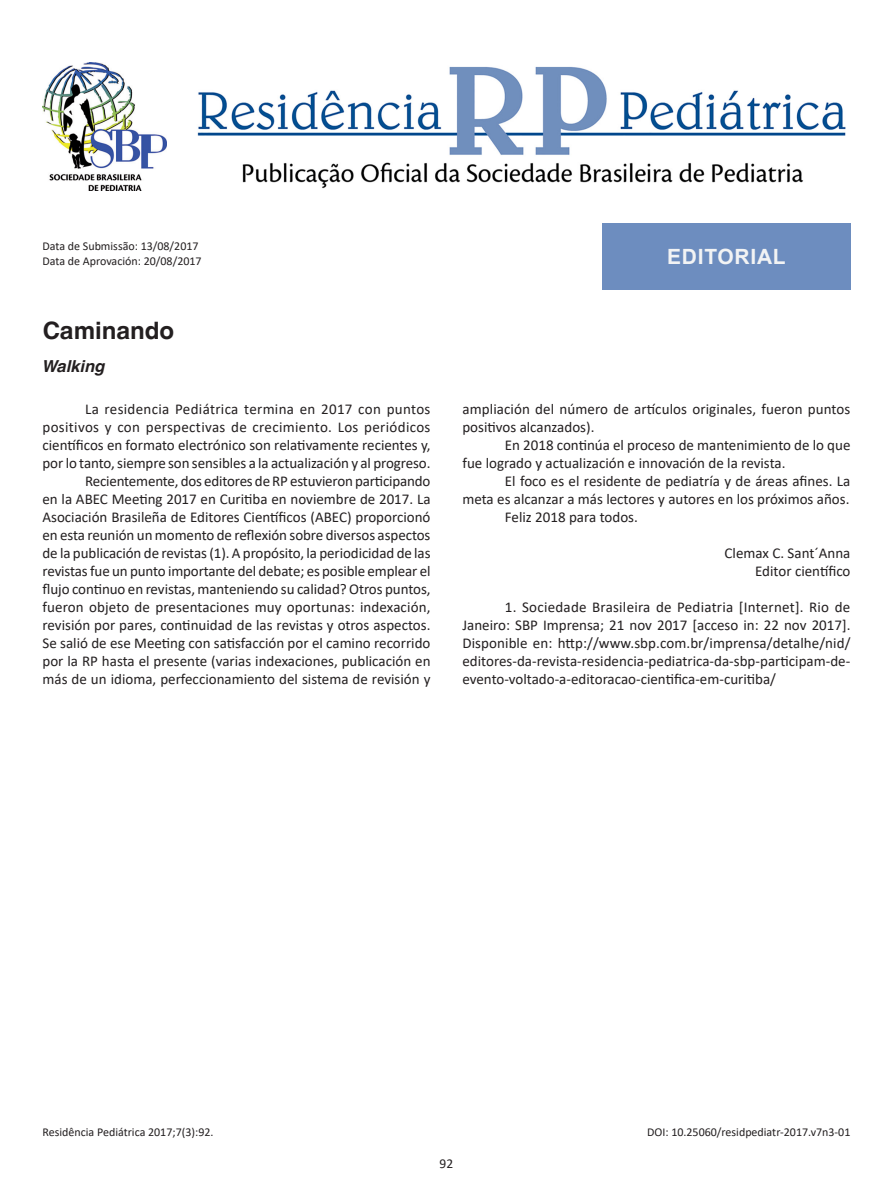
<style>
.page{position:relative;width:893px;height:1191px;background:#fff}
.page>*{position:absolute;margin:0;border:0;box-sizing:border-box;transform-origin:0 0}
.Título{font:700 24px "Helvetica World";color:#231f20}
.Seção{font:700 21px "Arial";letter-spacing:.035em;color:#f2f3f4}
.Titulo_Ingles{font:italic 700 16.5px "Helvetica World";color:#231f20}
.Texto{font:15px/18px "Calibri";color:#231f20;text-align:justify}
.t1{font:13.5px "Calibri";color:#231f20}
.Legenda{font:12px "Calibri";color:#231f20}
</style>
<div class="page">
<img style="left:197px;top:66px;width:649px;height:123px">
<img style="left:43px;top:62px;width:123px;height:128px">
<div style="left:602px;top:223px;width:248px;height:66px;background:#6d8dbf"></div>
<p class="Legenda" style="left:43px;top:237px;width:158px">Data de Submissão: 13/08/2017</p>
<p class="Legenda" style="left:43px;top:252px;width:161px">Data de Aprovación: 20/08/2017</p>
<p class="Título" style="left:43px;top:316px;width:133px">Caminando</p>
<p class="Titulo_Ingles" style="left:43px;top:356px;width:64px">Walking</p>
<p class="Texto" style="left:43px;top:399px;width:390px;text-indent:43px">La residencia Pediátrica termina en 2017 con puntos positivos y con perspectivas de crecimiento. Los periódicos científicos en formato electrónico son relativamente recientes y, por lo tanto, siempre son sensibles a la actualización y al progreso.</p>
<p class="Texto" style="left:43px;top:471px;width:390px;text-indent:43px">Recientemente, dos editores de RP estuvieron participando en la ABEC Meeting 2017 en Curitiba en noviembre de 2017. La Asociación Brasileña de Editores Científicos (ABEC) proporcionó en esta reunión un momento de reflexión sobre diversos aspectos de la publicación de revistas (1). A propósito, la periodicidad de las revistas fue un punto importante del debate; es posible emplear el flujo continuo en revistas, manteniendo su calidad? Otros puntos, fueron objeto de presentaciones muy oportunas: indexación, revisión por pares, continuidad de las revistas y otros aspectos.<br>Se salió de ese Meeting con satisfacción por el camino recorrido por la RP hasta el presente (varias indexaciones, publicación en más de un idioma, perfeccionamiento del sistema de revisión y</p>
<p class="Seção" style="left:667px;top:242px;width:120px">EDITORIAL</p>
<p class="Texto" style="left:462px;top:399px;width:390px">ampliación del número de artículos originales, fueron puntos positivos alcanzados).</p>
<p class="Texto" style="left:462px;top:435px;width:390px;text-indent:43px">En 2018 continúa el proceso de mantenimiento de lo que fue logrado y actualización e innovación de la revista.</p>
<p class="Texto" style="left:462px;top:471px;width:390px;text-align:right">El foco es el residente de pediatría y de áreas afines. La<br>meta es alcanzar a más lectores y autores en los próximos años.</p>
<p class="Texto" style="left:505px;top:507px;width:134px">Feliz 2018 para todos.</p>
<p class="Texto" style="left:725px;top:543px;width:127px">Clemax C. Sant´Anna</p>
<p class="Texto" style="left:755px;top:561px;width:97px">Editor científico</p>
<p class="Texto" style="left:462px;top:597px;width:390px;text-indent:43px">1. Sociedade Brasileira de Pediatria [Internet]. Rio de Janeiro: SBP Imprensa; 21 nov 2017 [acceso in: 22 nov 2017].<br>Disponible en: http://www.sbp.com.br/imprensa/detalhe/nid/ editores-da-revista-residencia-pediatrica-da-sbp-participam-de&shy;evento-voltado-a-editoracao-cientifica-em-curitiba/</p>
<p class="Legenda" style="left:43px;top:1123px;width:173px">Residência Pediátrica 2017;7(3):92.</p>
<p class="t1" style="left:440px;top:1154px;width:15px">92</p>
<p class="Legenda" style="left:647px;top:1123px;width:205px">DOI: 10.25060/residpediatr-2017.v7n3-01</p>
</div>
